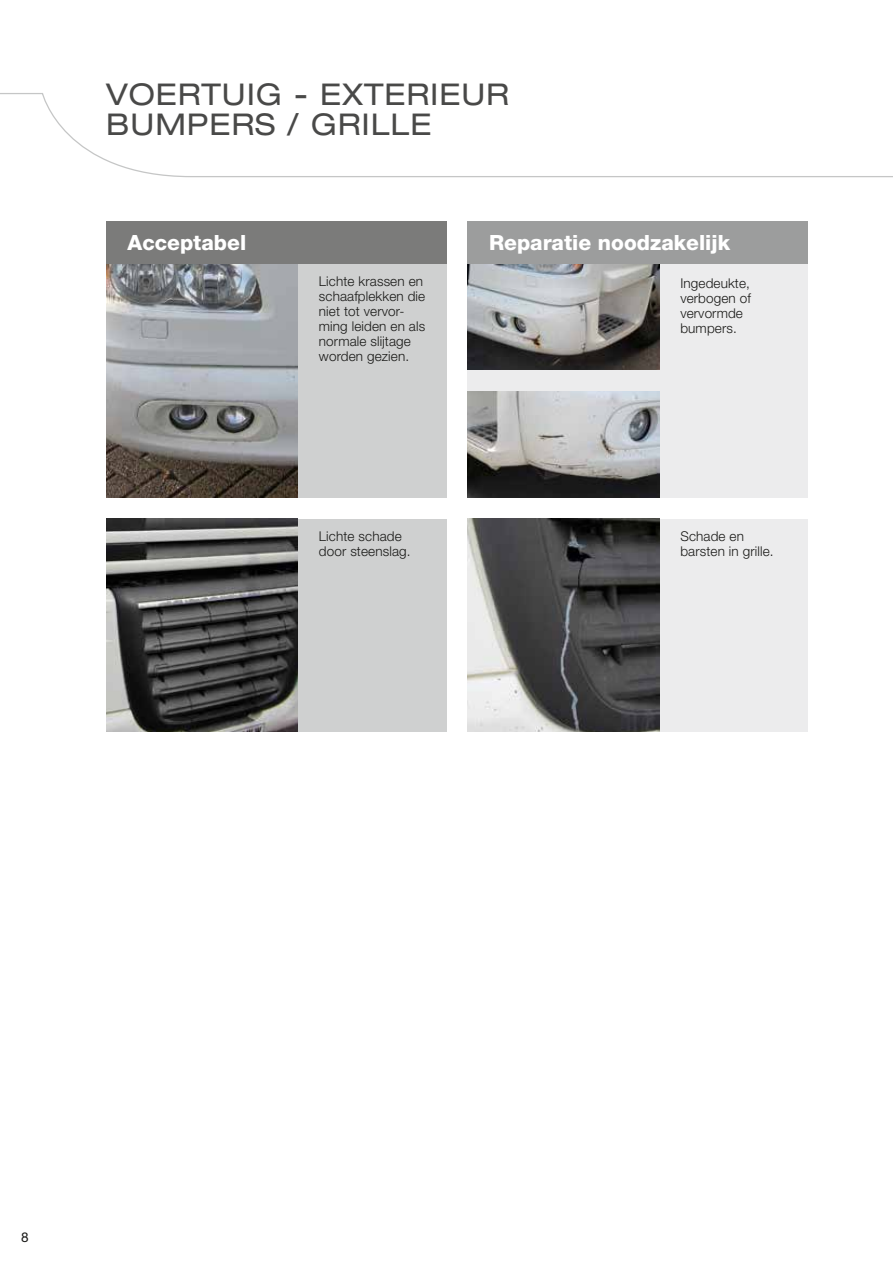
<style>
.page{position:relative;width:893px;height:1263px;background:#fff}
.page>*{position:absolute;margin:0;border:0;box-sizing:border-box;transform-origin:0 0}
.t1{font:expanded 30px/30px "Helvetica Neue LT Pro";letter-spacing:.03em;color:#494948}
.t2{font:800 21px "Helvetica Neue LT Pro";color:#fff}
.t3{font:300 13.5px/15px "Helvetica Neue LT Pro";letter-spacing:.01em;color:#1a1a18}
.t4{font:13.5px "Helvetica Neue LT Pro";color:#1a1a18}
</style>
<div class="page">
<svg style="left:0;top:93px;width:893px;height:85px"></svg>
<div style="left:106px;top:221px;width:340px;height:276px;background:#cfd0d0"></div>
<div style="left:468px;top:221px;width:340px;height:276px;background:#ececed"></div>
<div style="left:468px;top:519px;width:340px;height:212px;background:#ececed"></div>
<div style="left:106px;top:519px;width:340px;height:212px;background:#cfd0d0"></div>
<img style="left:468px;top:519px;width:191px;height:212px">
<img style="left:106px;top:264px;width:192px;height:234px">
<img style="left:106px;top:519px;width:192px;height:212px">
<img style="left:468px;top:391px;width:191px;height:106px">
<img style="left:468px;top:264px;width:191px;height:106px">
<div style="left:106px;top:221px;width:340px;height:43px;background:#7b7b7a"></div>
<div style="left:468px;top:221px;width:340px;height:43px;background:#9c9d9d"></div>
<h1 class="t1" style="left:106px;top:79px;width:404px">VOERTUIG - EXTERIEUR<br>BUMPERS / GRILLE</h1>
<h2 class="t2" style="left:128px;top:230px;width:120px">Acceptabel</h2>
<h2 class="t2" style="left:489px;top:230px;width:243px">Reparatie noodzakelijk</h2>
<p class="t3" style="left:319px;top:273px;width:108px">Lichte krassen en schaafplekken die niet tot vervor&shy;ming leiden en als normale slijtage worden gezien.</p>
<p class="t3" style="left:680px;top:275px;width:72px">Ingedeukte, verbogen of vervormde bumpers.</p>
<p class="t3" style="left:319px;top:529px;width:93px">Lichte schade door steenslag.</p>
<p class="t3" style="left:680px;top:529px;width:95px">Schade en barsten in grille.</p>
<p class="t4" style="left:21px;top:1229px;width:9px">8</p>
</div>
